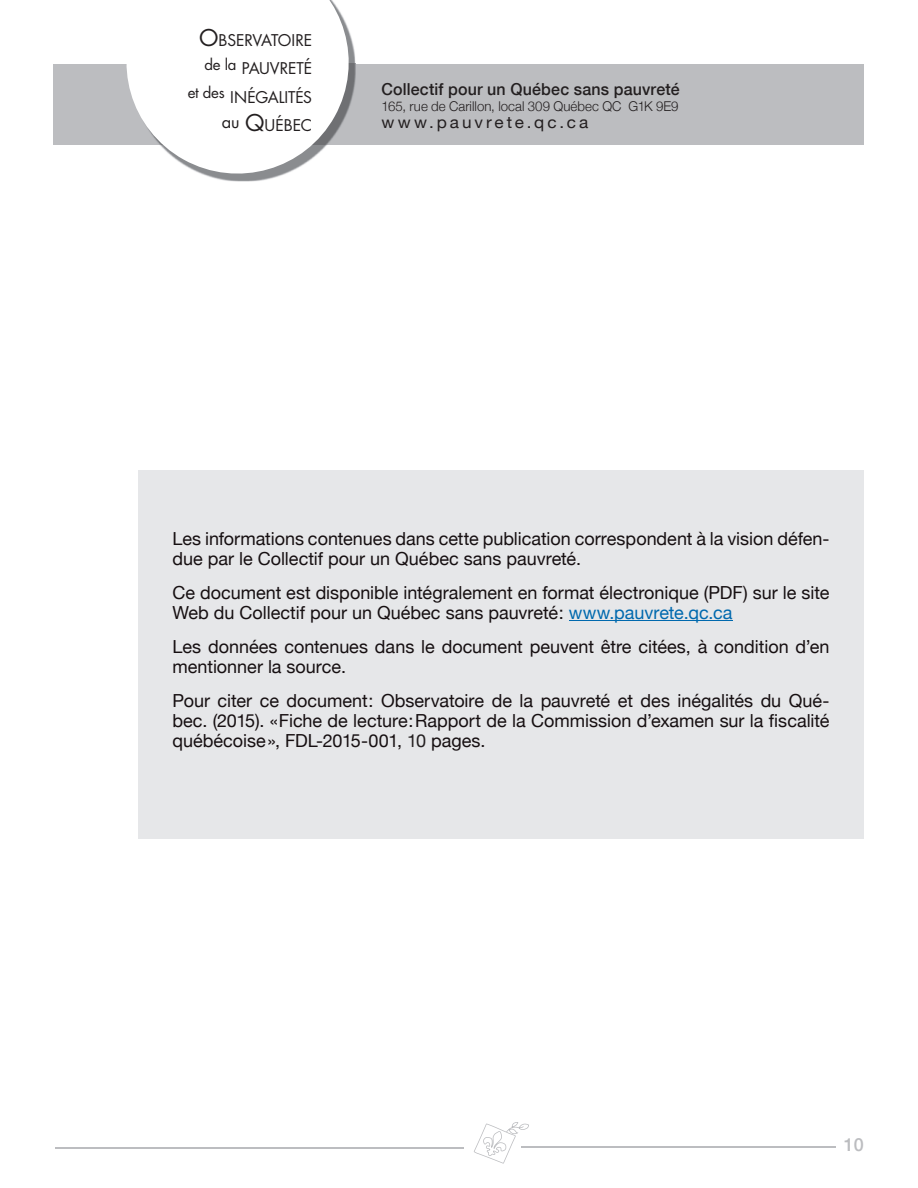
<style>
.page{position:relative;width:918px;height:1188px;background:#fff}
.page>*{position:absolute;margin:0;border:0;box-sizing:border-box;transform-origin:0 0}
.t1{font:18px/20.2px "Helvetica Neue";color:#160f11}
.t2{font:500 18px "Helvetica Neue";color:#bcbdc0}
.t3{font:500 16.5px "Helvetica Neue";letter-spacing:.01em;color:#231f20}
.t4{font:16.35px "Helvetica Neue";letter-spacing:.17em;color:#231f20;scale:1.05 1}
.t5{font:15.75px/28.5px "Futura";letter-spacing:-.01em;color:#231f20;text-align:right}
.t6{font:300 13.5px "Helvetica Neue";letter-spacing:.005em;color:#231f20}
.s1{font-size:22.5px}
.s2{color:#0069ae}
.s3{color:#231f20}
</style>
<div class="page">
<div style="left:54px;top:64px;width:810px;height:81px;background:#bcbdc0"></div>
<svg style="left:474px;top:1122px;width:55px;height:42px"></svg>
<hr style="left:521px;top:1147px;width:315px;height:1px;background:#bcbdc0">
<hr style="left:55px;top:1147px;width:408px;height:1px;background:#bcbdc0">
<svg style="left:126px;top:0;width:230px;height:182px"></svg>
<div style="left:138px;top:470px;width:726px;height:369px;background:#e6e7e9"></div>
<hr style="left:569px;top:620px;width:163px;height:1px;background:#0069ae">
<p class="t5" style="left:188px;top:25px;width:126px"><span class="s1">O</span>BSERVATOIRE <sup>de</sup> <sup>la</sup> PAUVRETÉ<br><sup>et</sup> <sup>des</sup> INÉGALITÉS <sup>au</sup> <span class="s1">Q</span>UÉBEC</p>
<p class="t3" style="left:382px;top:76px;width:300px">Collectif pour un Québec sans pauvreté</p>
<p class="t6" style="left:382px;top:96px;width:298px">165, rue de Carillon, local 309 Québec QC G1K 9E9</p>
<p class="t4" style="left:382px;top:110px;width:198px">www.pauvrete.qc.ca</p>
<p class="t1" style="left:172px;top:529px;width:659px">Les informations contenues dans cette publication correspondent à la vision défen&shy;due par le Collectif pour un Québec sans pauvreté.</p>
<p class="t1" style="left:172px;top:583px;width:658px">Ce document est disponible intégralement en format électronique (PDF) sur le site<br>Web du Collectif pour un Québec sans pauvreté : <span class="s2">www.pauvrete.qc.ca</span></p>
<p class="t1" style="left:172px;top:637px;width:659px">Les données contenues dans le document peuvent être citées, à condition d’en mentionner la source.</p>
<p class="t1" style="left:172px;top:691px;width:659px;text-align:justify">Pour citer ce document : Observatoire de la pauvreté et des inégalités du Qué&shy;bec. (2015). « Fiche de lecture : Rapport de la Commission d’examen sur la fiscalité québécoise », FDL-2015-001, <span class="s3">10</span> pages.</p>
<p class="t2" style="left:844px;top:1130px;width:22px">10</p>
</div>
